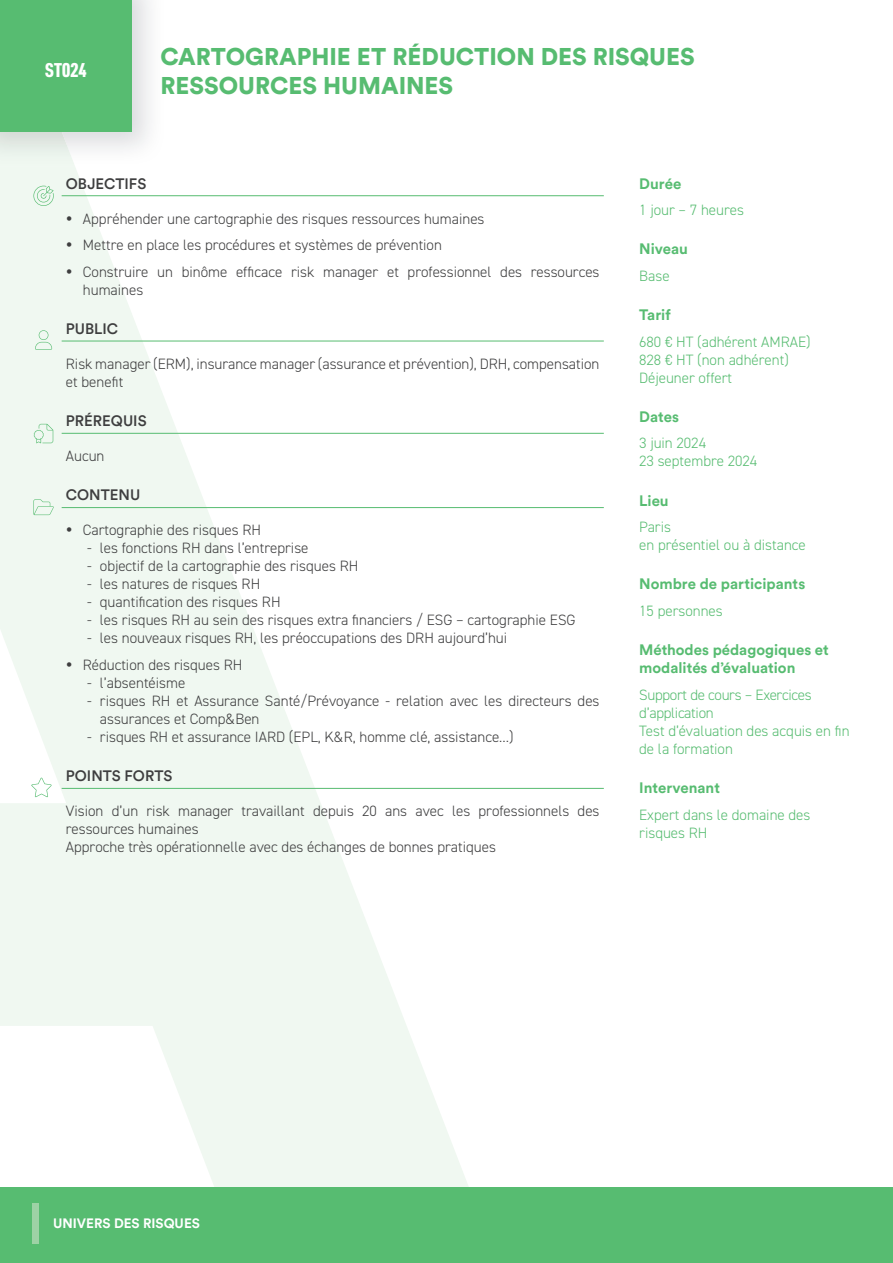
<style>
.page{position:relative;width:893px;height:1263px;background:#fff}
.page>*{position:absolute;margin:0;border:0;box-sizing:border-box;transform-origin:0 0}
.t1{font:900 24px/28.8px "Circular Std";color:#57bc71}
.t2{font:900 19.5px "URWDIN Cond";color:#fff}
.t3{font:300 15px/18px "DIN2014";color:#3e3e3f}
.t4{font:300 15px/18px "DIN2014";color:#57bc71}
.t5{font:700 15px/18px "Circular Std";color:#57bc71}
.t6{font:300 15px/18px "DIN2014";letter-spacing:-.02em;color:#57bc71}
.t7{font:500 15px "Circular Std";color:#3e3e3f}
.t8{font:700 13.5px "Circular Std";color:#fff}
</style>
<div class="page">
<svg style="left:0;top:166px;width:469px;height:1021px"></svg>
<div style="left:0;top:1187px;width:893px;height:76px;background:#57bc71"></div>
<div style="left:32px;top:1203px;width:6px;height:41px;background:#9dd2a5"></div>
<img style="left:0;top:132px;width:75px;height:34px">
<div style="left:0;top:0;width:132px;height:132px;background:#57bc71"></div>
<hr style="left:62px;top:195px;width:542px;height:1px;background:#57bc71">
<hr style="left:62px;top:341px;width:542px;height:1px;background:#57bc71">
<hr style="left:62px;top:433px;width:542px;height:1px;background:#57bc71">
<hr style="left:62px;top:507px;width:542px;height:1px;background:#57bc71">
<hr style="left:62px;top:788px;width:542px;height:1px;background:#57bc71">
<svg style="left:33px;top:186px;width:21px;height:20px"></svg>
<svg style="left:35px;top:330px;width:17px;height:20px"></svg>
<svg style="left:33px;top:499px;width:21px;height:16px"></svg>
<svg style="left:31px;top:778px;width:21px;height:19px"></svg>
<svg style="left:34px;top:424px;width:19px;height:19px"></svg>
<h2 class="t2" style="left:45px;top:56px;width:43px">ST024</h2>
<h1 class="t1" style="left:161px;top:41px;width:536px">CARTOGRAPHIE ET RÉDUCTION DES RISQUES<br>RESSOURCES HUMAINES</h1>
<p class="t7" style="left:66px;top:174px;width:82px">OBJECTIFS</p>
<p class="t3" style="left:66px;top:209px;width:420px">• Appréhender une cartographie des risques ressources humaines</p>
<p class="t3" style="left:66px;top:236px;width:378px">• Mettre en place les procédures et systèmes de prévention</p>
<p class="t3" style="left:83px;top:262px;width:518px;text-indent:-17px">• Construire un binôme efficace risk manager et professionnel des ressources humaines</p>
<p class="t7" style="left:66px;top:319px;width:54px">PUBLIC</p>
<p class="t3" style="left:66px;top:355px;width:535px">Risk manager (ERM), insurance manager (assurance et prévention), DRH, compensation et benefit</p>
<p class="t7" style="left:66px;top:411px;width:82px">PRÉREQUIS</p>
<p class="t3" style="left:66px;top:447px;width:40px">Aucun</p>
<p class="t7" style="left:66px;top:486px;width:76px">CONTENU</p>
<p class="t3" style="left:66px;top:521px;width:197px">• Cartographie des risques RH</p>
<p class="t3" style="left:87px;top:539px;width:223px">- les fonctions RH dans l’entreprise</p>
<p class="t3" style="left:87px;top:557px;width:273px">- objectif de la cartographie des risques RH</p>
<p class="t3" style="left:87px;top:575px;width:175px">- les natures de risques RH</p>
<p class="t3" style="left:87px;top:593px;width:195px">- quantification des risques RH</p>
<p class="t3" style="left:87px;top:611px;width:490px">- les risques RH au sein des risques extra financiers / ESG – cartographie ESG</p>
<p class="t3" style="left:87px;top:629px;width:422px">- les nouveaux risques RH, les préoccupations des DRH aujourd’hui</p>
<p class="t3" style="left:66px;top:656px;width:178px">• Réduction des risques RH</p>
<p class="t3" style="left:87px;top:674px;width:100px">- l’absentéisme</p>
<p class="t3" style="left:100px;top:692px;width:501px;text-indent:-13px">- risques RH et Assurance Santé/Prévoyance - relation avec les directeurs des assurances et Comp&amp;Ben</p>
<p class="t3" style="left:87px;top:728px;width:428px">- risques RH et assurance IARD (EPL, K&amp;R, homme clé, assistance…)</p>
<p class="t7" style="left:66px;top:766px;width:108px">POINTS FORTS</p>
<p class="t3" style="left:66px;top:802px;width:535px">Vision d’un risk manager travaillant depuis 20 ans avec les professionnels des ressources humaines<br>Approche très opérationnelle avec des échanges de bonnes pratiques</p>
<p class="t5" style="left:639px;top:174px;width:44px">Durée</p>
<p class="t4" style="left:639px;top:201px;width:106px">1 jour – 7 heures</p>
<p class="t5" style="left:639px;top:240px;width:50px">Niveau</p>
<p class="t4" style="left:639px;top:267px;width:32px">Base</p>
<p class="t5" style="left:639px;top:306px;width:33px">Tarif</p>
<p class="t4" style="left:639px;top:333px;width:173px">680 € HT (adhérent AMRAE)<br>828 € HT (non adhérent)<br>Déjeuner offert</p>
<p class="t5" style="left:639px;top:407px;width:41px">Dates</p>
<p class="t4" style="left:639px;top:434px;width:120px">3 juin 2024<br>23 septembre 2024</p>
<p class="t5" style="left:639px;top:491px;width:31px">Lieu</p>
<p class="t4" style="left:639px;top:518px;width:168px">Paris<br>en présentiel ou à distance</p>
<p class="t5" style="left:639px;top:575px;width:168px">Nombre de participants</p>
<p class="t4" style="left:639px;top:602px;width:85px">15 personnes</p>
<p class="t5" style="left:639px;top:641px;width:191px">Méthodes pédagogiques et modalités d’évaluation</p>
<p class="t6" style="left:639px;top:686px;width:212px">Support de cours – Exercices d’application<br>Test d’évaluation des acquis en fin de la formation</p>
<p class="t5" style="left:639px;top:778px;width:82px">Intervenant</p>
<p class="t4" style="left:639px;top:805px;width:173px">Expert dans le domaine des risques RH</p>
<p class="t8" style="left:53px;top:1215px;width:148px">UNIVERS DES RISQUES</p>
</div>
